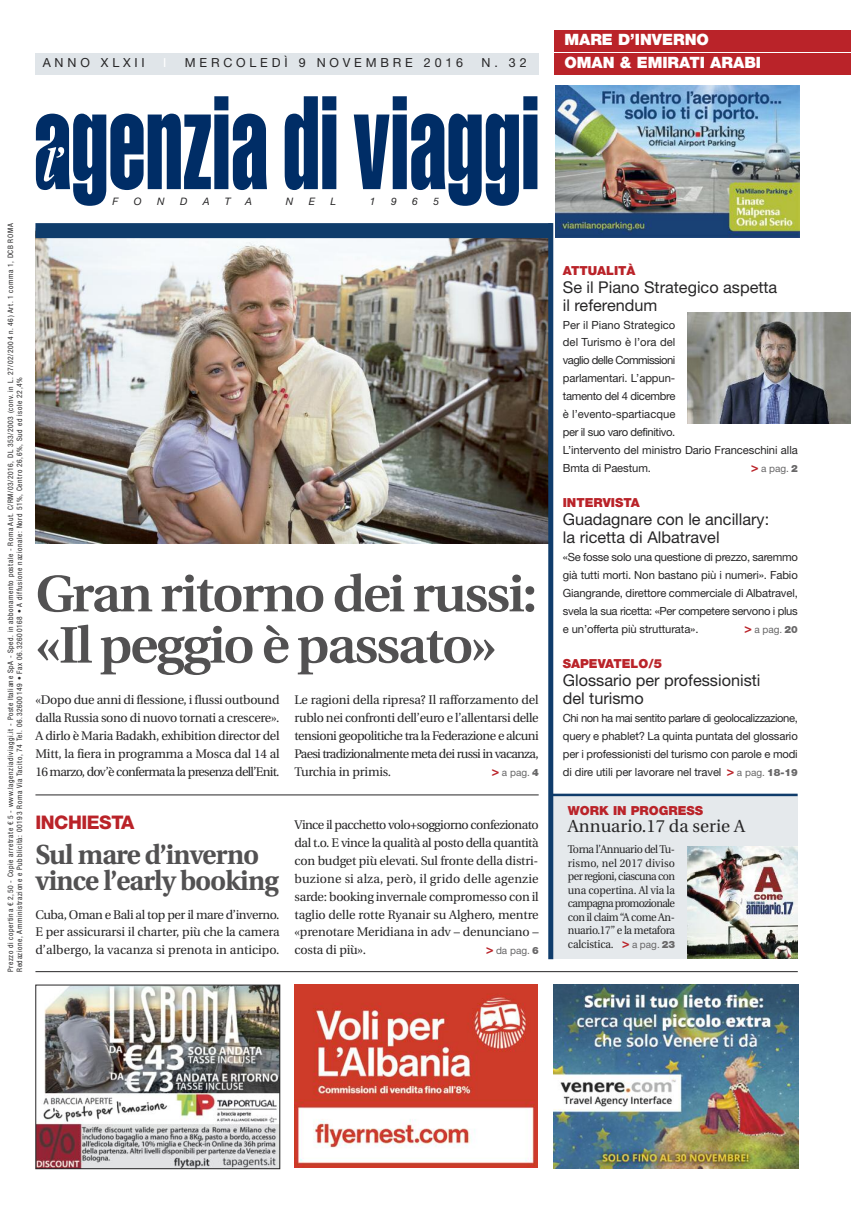
<style>
.page{position:relative;width:851px;height:1205px;background:#fff}
.page>*{position:absolute;margin:0;border:0;box-sizing:border-box;transform-origin:0 0}
.t1{font:600 51.25px/51.2px "Utopia";letter-spacing:-.04em;color:#525152;scale:1.05 1}
.t2{font:700 27.5px/26.2px "Utopia";letter-spacing:-.025em;color:#525152}
.t3{font:800 18.75px "Helvetica Neue LT";letter-spacing:-.025em;color:#ba2329}
.t4{font:17.5px "Utopia";color:#272627}
.t5{font:16.25px/17.9px "Helvetica Neue LT";color:#272627}
.t6{font:900 15.62px "Helvetica Neue LT";color:#fff}
.t7{font:12.5px/17.9px "Utopia";letter-spacing:-.015em;color:#272627;text-align:justify}
.t8{font:900 12.5px "Helvetica Neue LT";color:#ba2329}
.t9{font:12.5px "Helvetica Neue LT";letter-spacing:.305em;color:#272627}
.t10{font:12.5px "Helvetica Neue LT";color:#fff}
.t11{font:11.25px/17.9px "Helvetica Neue LT";letter-spacing:-.01em;color:#272627;text-align:justify}
.t12{font:11.25px/13.5px "Utopia";letter-spacing:-.035em;color:#272627;text-align:justify;scale:.95 1}
.t13{font:italic 10.25px "Helvetica Neue LT";color:#272627}
.t14{font:10px "Helvetica Neue LT";color:#686768}
.t15{font:condensed 7.5px/8.8px "Helvetica Neue LT";letter-spacing:.075em;color:#272627}
.s1{font-family:"Utopia";font-weight:900;font-size:12.5px;color:#ba2329}
.s2{font-weight:900}
.s3{font-size:10px;color:#686768}
.s4{font-weight:900;font-size:10px;color:#686768}
.s5{font-weight:900;font-size:12.5px;color:#ba2329}
.s6{font-family:"Helvetica Neue LT";font-size:10px;color:#686768}
.s7{font-family:"Helvetica Neue LT";font-weight:900;font-size:10px;color:#686768}
</style>
<div class="page">
<img style="left:37px;top:987px;width:241px;height:180px">
<div style="left:35px;top:985px;width:245px;height:184px;border:1px solid #272627"></div>
<img style="left:294px;top:985px;width:243px;height:182px">
<img style="left:553px;top:985px;width:244px;height:184px">
<img style="left:35px;top:238px;width:513px;height:305px">
<hr style="left:35px;top:971px;width:762px;height:1px;background:#272627">
<svg style="left:284px;top:96px;width:52px;height:94px"></svg>
<svg style="left:354px;top:96px;width:183px;height:110px"></svg>
<svg style="left:36px;top:96px;width:231px;height:110px"></svg>
<div style="left:35px;top:223px;width:517px;height:15px;background:#0f3c6b"></div>
<div style="left:35px;top:53px;width:503px;height:21px;background:#e0e5e9"></div>
<hr style="left:35px;top:795px;width:503px;height:1px;background:#272627">
<div style="left:553px;top:795px;width:244px;height:164px;background:#e5e9ec"></div>
<hr style="left:551px;top:793px;width:246px;height:3px;background:#0f3c6b">
<div style="left:548px;top:223px;width:5px;height:736px;background:#0f3c6b"></div>
<img style="left:687px;top:847px;width:110px;height:112px">
<img style="left:687px;top:313px;width:163px;height:110px">
<img style="left:555px;top:85px;width:244px;height:152px">
<div style="left:553px;top:53px;width:297px;height:21px;background:#ba2329"></div>
<div style="left:553px;top:30px;width:297px;height:21px;background:#ba2329"></div>
<p class="t9" style="left:43px;top:58px;width:104px">ANNO XLXII</p>
<p class="t10" style="left:163px;top:58px;width:5px">I</p>
<p class="t9" style="left:185px;top:58px;width:280px">MERCOLEDÌ 9 NOVEMBRE 2016</p>
<p class="t9" style="left:481px;top:58px;width:47px">N. 32</p>
<p class="t6" style="left:564px;top:34px;width:146px">MARE D’INVERNO</p>
<p class="t6" style="left:564px;top:57px;width:198px">OMAN &amp; EMIRATI ARABI</p>
<p class="t15" style="left:7px;top:972px;width:750px;rotate:-90deg">Prezzo di copertina € 2,50 - Copie arretrate € 5 - www.lagenziadiviaggi.it - Poste Italiane SpA - Sped. in abbonamento postale - Roma Aut. C/RM/03/2016, DL 353/2003 (conv. in L. 27/02/2004 n. 46) Art. 1 comma 1, DCB ROMA<br>Redazione, Amministrazione e Pubblicità: 00193 Roma Via Tacito, 74 Tel. 06.32600149 • Fax 06.32600168 • A diffusione nazionale: Nord 51%, Centro 26,6%, Sud ed isole 22,4%</p>
<p class="t13" style="left:113px;top:197px;width:7px">F</p>
<p class="t13" style="left:134px;top:197px;width:9px">O</p>
<p class="t13" style="left:157px;top:197px;width:9px">N</p>
<p class="t13" style="left:180px;top:197px;width:9px">D</p>
<p class="t13" style="left:203px;top:197px;width:8px">A</p>
<p class="t13" style="left:225px;top:197px;width:7px">T</p>
<p class="t13" style="left:245px;top:197px;width:8px">A</p>
<p class="t13" style="left:286px;top:197px;width:9px">N</p>
<p class="t13" style="left:309px;top:197px;width:8px">E</p>
<p class="t13" style="left:330px;top:197px;width:7px">L</p>
<p class="t13" style="left:370px;top:197px;width:7px">1</p>
<p class="t13" style="left:391px;top:197px;width:7px">9</p>
<p class="t13" style="left:412px;top:197px;width:7px">6</p>
<p class="t13" style="left:433px;top:197px;width:7px">5</p>
<h1 class="t1" style="left:35px;top:572px;width:479px">Gran ritorno dei russi: «Il peggio è passato»</h1>
<p class="t7" style="left:35px;top:692px;width:245px">«Dopo due anni di flessione, i flussi outbound dalla Russia sono di nuovo tornati a crescere».<br>A dirlo è Maria Badakh, exhibition director del Mitt, la fiera in programma a Mosca dal 14 al 16 marzo, dov’è confermata la presenza dell’Enit.</p>
<p class="t7" style="left:294px;top:692px;width:245px">Le ragioni della ripresa? Il rafforzamento del rublo nei confronti dell’euro e l’allentarsi delle tensioni geopolitiche tra la Federazione e alcuni Paesi tradizionalmente meta dei russi in vacanza, Turchia in primis.</p>
<p class="t14" style="left:491px;top:768px;width:49px"><span class="s1">&gt;</span>a pag. <span class="s2">4</span></p>
<h3 class="t3" style="left:35px;top:816px;width:100px">INCHIESTA</h3>
<h2 class="t2" style="left:35px;top:844px;width:244px">Sul mare d’inverno vince l’early booking</h2>
<p class="t7" style="left:35px;top:906px;width:245px">Cuba, Oman e Bali al top per il mare d’inverno.<br>E per assicurarsi il charter, più che la camera d’albergo, la vacanza si prenota in anticipo.</p>
<p class="t7" style="left:294px;top:817px;width:245px">Vince il pacchetto volo+soggiorno confezionato dal t.o. E vince la qualità al posto della quantità con budget più elevati. Sul fronte della distri&shy;buzione si alza, però, il grido delle agenzie sarde: booking invernale compromesso con il taglio delle rotte Ryanair su Alghero, mentre «prenotare Meridiana in adv – denunciano – costa di più».</p>
<p class="t14" style="left:485px;top:947px;width:55px"><span class="s1">&gt;</span> da pag. <span class="s2">6</span></p>
<p class="t8" style="left:562px;top:266px;width:74px">ATTUALITÀ</p>
<h3 class="t5" style="left:562px;top:280px;width:216px">Se il Piano Strategico aspetta il referendum</h3>
<p class="t11" style="left:562px;top:317px;width:236px;text-align:left">Per il Piano Strategico<br>del Turismo è l’ora del<br>vaglio delle Commissioni<br>parlamentari. L’appun-<br>tamento del 4 dicembre<br>è l’evento-spartiacque<br>per il suo varo definitivo.<br>L’intervento del ministro Dario Franceschini alla<br>Bmta di Paestum.</p>
<p class="t14" style="left:750px;top:464px;width:49px"><span class="s1">&gt;</span>a pag. <span class="s2">2</span></p>
<p class="t8" style="left:562px;top:498px;width:78px">INTERVISTA</p>
<h3 class="t5" style="left:562px;top:512px;width:208px">Guadagnare con le ancillary: la ricetta di Albatravel</h3>
<p class="t11" style="left:562px;top:549px;width:236px">«Se fosse solo una questione di prezzo, saremmo già tutti morti. Non bastano più i numeri». Fabio Giangrande, direttore commerciale di Albatravel, svela la sua ricetta: «Per competere servono i plus e un’offerta più strutturata».</p>
<p class="t14" style="left:743px;top:625px;width:56px"><span class="s1">&gt;</span> a pag. <span class="s2">20</span></p>
<p class="t8" style="left:562px;top:659px;width:101px">SAPEVATELO/5</p>
<h3 class="t5" style="left:562px;top:673px;width:199px">Glossario per professionisti del turismo</h3>
<p class="t11" style="left:562px;top:710px;width:236px">Chi non ha mai sentito parlare di geolocalizzazione, query e phablet? La quinta puntata del glossario per i professionisti del turismo con parole e modi di dire utili per lavorare nel travel <span class="s1">&gt;</span> <span class="s3">a pag.</span> <span class="s4">18-19</span></p>
<p class="t8" style="left:567px;top:806px;width:137px">WORK IN PROGRESS</p>
<h3 class="t4" style="left:567px;top:819px;width:179px">Annuario.17 da serie A</h3>
<p class="t12" style="left:567px;top:844px;width:114px">Torna l’Annuario delTu&shy;rismo, nel 2017 diviso per regioni, ciascuna con una copertina. Al via la campagna promozionale con il claim“A come An&shy;nuario.17” e la metafora calcistica. <span class="s5">&gt;</span> <span class="s6">a pag.</span> <span class="s7">23</span></p>
</div>
